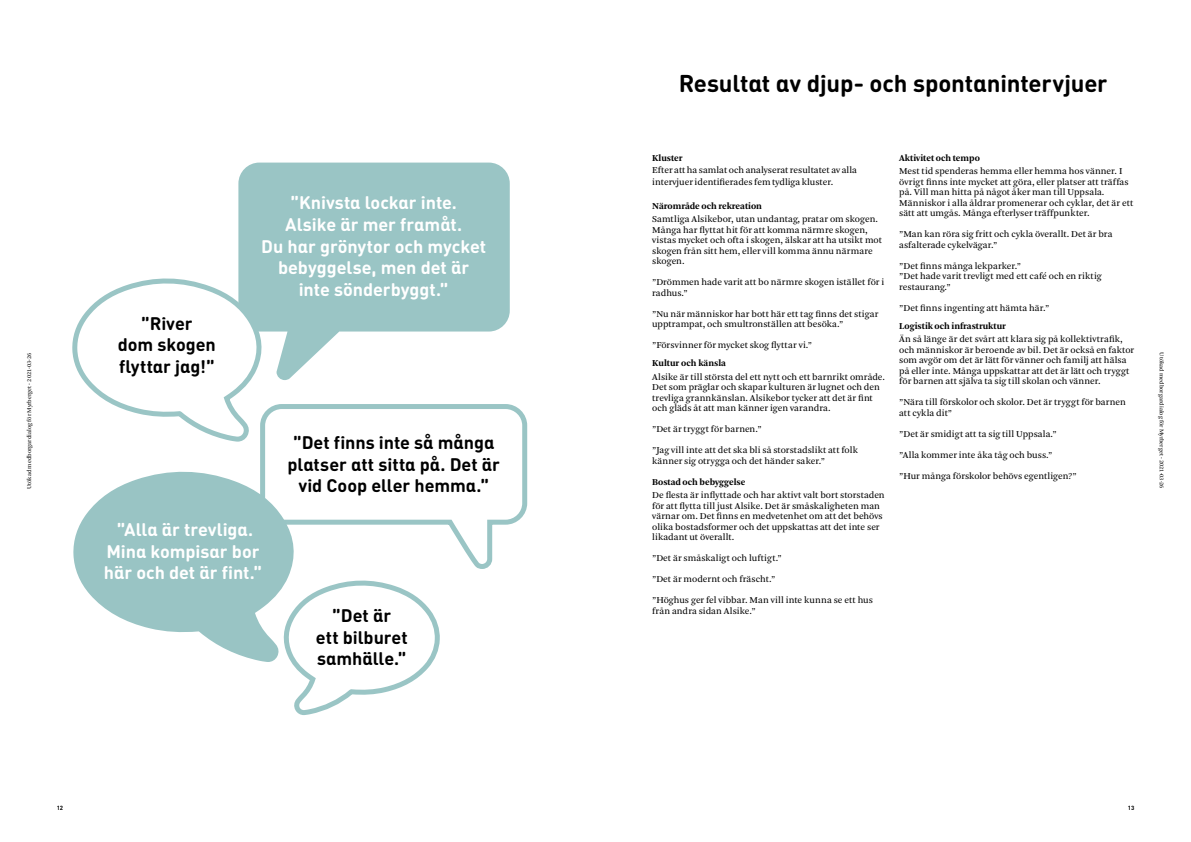
<style>
.page{position:relative;width:1191px;height:842px;background:#fff}
.page>*{position:absolute;margin:0;border:0;box-sizing:border-box;transform-origin:0 0}
.t1{font:700 24px "Dutopia";letter-spacing:-.005em;color:#000}
.t2{font:700 18px/21.6px "Dutopia";letter-spacing:-.005em;color:#fff;text-align:center}
.t3{font:700 18px/21.6px "Dutopia";color:#000;text-align:center}
.t4{font:9.5px/10.5px "Arnhem Blond";letter-spacing:.005em;color:#000}
.t5{font:700 9.5px "Arnhem";color:#000}
.t6{font:6px "Arnhem Blond";color:#000}
.t7{font:700 6px "Dutopia";color:#000}
</style>
<div class="page">
<svg style="left:260px;top:404px;width:268px;height:165px"></svg>
<svg style="left:73px;top:469px;width:224px;height:193px;fill:#99c4c4"></svg>
<svg style="left:238px;top:163px;width:272px;height:217px;fill:#9ac5c5"></svg>
<svg style="left:277px;top:575px;width:163px;height:140px"></svg>
<svg style="left:72px;top:272px;width:196px;height:173px"></svg>
<h1 class="t1" style="left:679px;top:67px;width:430px">Resultat av djup- och spontanintervjuer</h1>
<p class="t5" style="left:899px;top:152px;width:82px">Aktivitet och tempo</p>
<p class="t4" style="left:899px;top:166px;width:236px">Mest tid spenderas hemma eller hemma hos vänner. I övrigt finns inte mycket att göra, eller platser att träffas på. Vill man hitta på något åker man till Uppsala.<br>Människor i alla åldrar promenerar och cyklar, det är ett sätt att umgås. Många efterlyser träffpunkter.</p>
<p class="t4" style="left:899px;top:229px;width:215px">”Man kan röra sig fritt och cykla överallt. Det är bra asfalterade cykelvägar.”</p>
<p class="t4" style="left:899px;top:260px;width:204px">”Det finns många lekparker.”<br>”Det hade varit trevligt med ett café och en riktig restaurang.”</p>
<p class="t4" style="left:899px;top:302px;width:152px">”Det finns ingenting att hämta här.”</p>
<p class="t5" style="left:899px;top:320px;width:108px">Logistik och infrastruktur</p>
<p class="t4" style="left:899px;top:334px;width:236px">Än så länge är det svårt att klara sig på kollektivtrafik, och människor är beroende av bil. Det är också en faktor som avgör om det är lätt för vänner och familj att hälsa på eller inte. Många uppskattar att det är lätt och tryggt för barnen att själva ta sig till skolan och vänner.</p>
<p class="t4" style="left:899px;top:397px;width:228px">”Nära till förskolor och skolor. Det är tryggt för barnen att cykla dit”</p>
<p class="t4" style="left:899px;top:428px;width:159px">”Det är smidigt att ta sig till Uppsala.”</p>
<p class="t4" style="left:899px;top:449px;width:155px">”Alla kommer inte åka tåg och buss.”</p>
<p class="t4" style="left:899px;top:470px;width:179px">”Hur många förskolor behövs egentligen?”</p>
<p class="t5" style="left:652px;top:152px;width:32px">Kluster</p>
<p class="t4" style="left:652px;top:164px;width:206px;line-height:12px">Efter att ha samlat och analyserat resultatet av alla intervjuer identifierades fem tydliga kluster.</p>
<p class="t5" style="left:652px;top:200px;width:111px">Närområde och rekreation</p>
<p class="t4" style="left:652px;top:214px;width:231px">Samtliga Alsikebor, utan undantag, pratar om skogen.<br>Många har flyttat hit för att komma närmre skogen, vistas mycket och ofta i skogen, älskar att ha utsikt mot skogen från sitt hem, eller vill komma ännu närmare skogen.</p>
<p class="t4" style="left:652px;top:277px;width:233px">”Drömmen hade varit att bo närmre skogen istället för i radhus.”</p>
<p class="t4" style="left:652px;top:308px;width:228px">”Nu när människor har bott här ett tag finns det stigar upptrampat, och smultronställen att besöka.”</p>
<p class="t4" style="left:652px;top:340px;width:161px">”Försvinner för mycket skog flyttar vi.”</p>
<p class="t5" style="left:652px;top:358px;width:75px">Kultur och känsla</p>
<p class="t4" style="left:652px;top:371px;width:234px">Alsike är till största del ett nytt och ett barnrikt område.<br>Det som präglar och skapar kulturen är lugnet och den trevliga grannkänslan. Alsikebor tycker att det är fint och gläds åt att man känner igen varandra.</p>
<p class="t4" style="left:652px;top:424px;width:111px">”Det är tryggt för barnen.”</p>
<p class="t4" style="left:652px;top:445px;width:207px">”Jag vill inte att det ska bli så storstadslikt att folk känner sig otrygga och det händer saker.”</p>
<p class="t5" style="left:652px;top:476px;width:95px">Bostad och bebyggelse</p>
<p class="t4" style="left:652px;top:490px;width:234px">De flesta är inflyttade och har aktivt valt bort storstaden för att flytta till just Alsike. Det är småskaligheten man värnar om. Det finns en medvetenhet om att det behövs olika bostadsformer och det uppskattas att det inte ser likadant ut överallt.</p>
<p class="t4" style="left:652px;top:553px;width:131px">”Det är småskaligt och luftigt.”</p>
<p class="t4" style="left:652px;top:574px;width:124px">”Det är modernt och fräscht.”</p>
<p class="t4" style="left:652px;top:595px;width:222px">”Höghus ger fel vibbar. Man vill inte kunna se ett hus från andra sidan Alsike.”</p>
<h2 class="t2" style="left:261px;top:191px;width:226px">”Knivsta lockar inte.<br>Alsike är mer framåt.<br>Du har grönytor och mycket bebyggelse, men det är inte sönderbyggt.”</h2>
<h2 class="t3" style="left:118px;top:312px;width:99px">”River<br>dom skogen flyttar jag!”</h2>
<p class="t6" style="left:26px;top:489px;width:138px;rotate:-90deg">Utökad medborgardialog för Myrberget - 2021-03-26</p>
<p class="t6" style="left:1165px;top:352px;width:138px;rotate:90deg">Utökad medborgardialog för Myrberget - 2021-03-26</p>
<h2 class="t3" style="left:287px;top:431px;width:214px">”Det finns inte så många platser att sitta på. Det är vid Coop eller hemma.”</h2>
<h2 class="t2" style="left:104px;top:518px;width:160px">”Alla är trevliga.<br>Mina kompisar bor här och det är fint.”</h2>
<h2 class="t3" style="left:316px;top:604px;width:93px">”Det är<br>ett bilburet samhälle.”</h2>
<p class="t7" style="left:57px;top:803px;width:8px">12</p>
<p class="t7" style="left:1127px;top:803px;width:8px">13</p>
</div>
